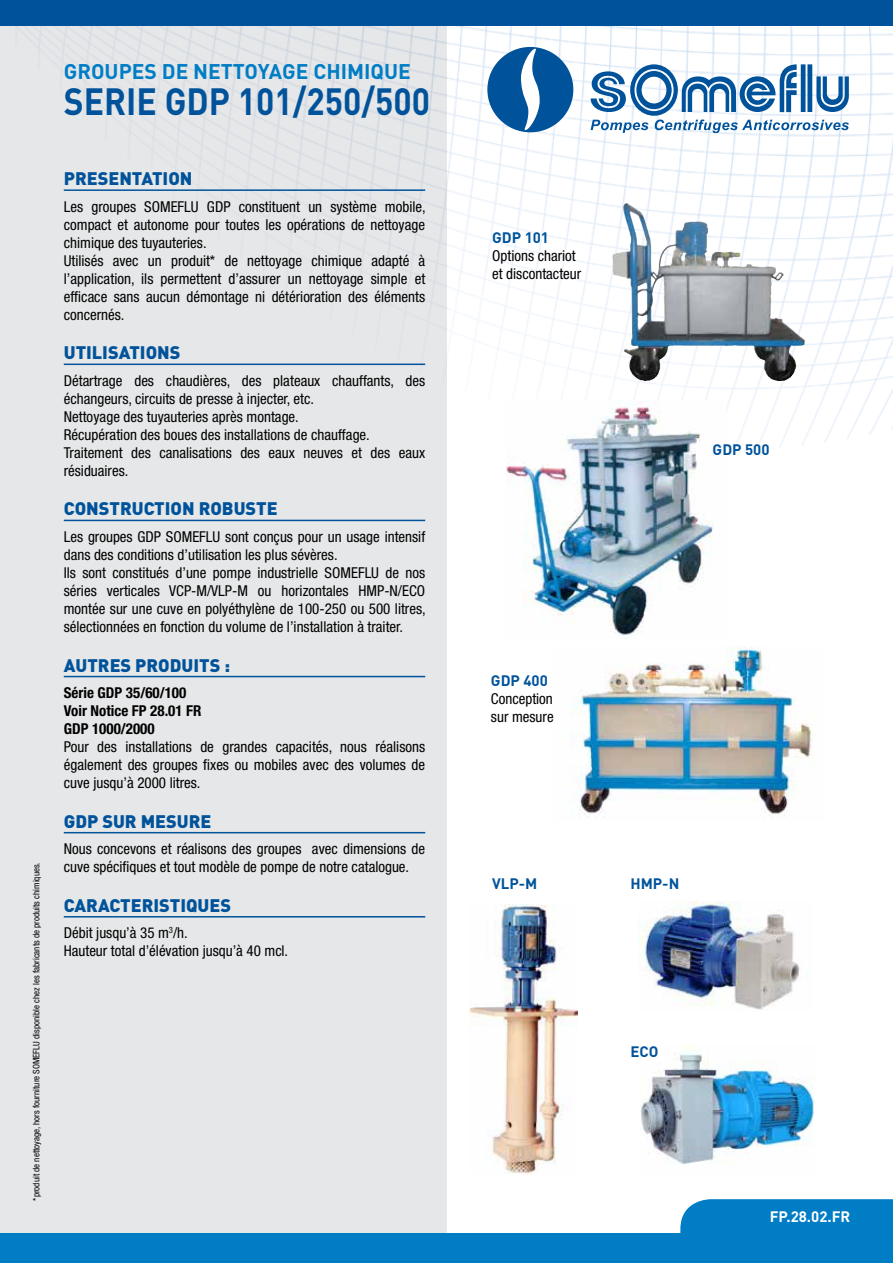
<style>
.page{position:relative;width:893px;height:1263px;background:#fff}
.page>*{position:absolute;margin:0;border:0;box-sizing:border-box;transform-origin:0 0}
.t1{font:700 37.5px "DIN";color:#00539b;scale:.9 1}
.t2{font:700 21px "DIN";color:#007dc5}
.t3{font:900 18px "DIN";color:#00539b}
.t4{font:condensed 15px/18px "Helvetica Neue";color:#000}
.t5{font:700 condensed 15px/18px "Helvetica Neue";color:#000}
.t6{font:700 15px "DIN";color:#00539b}
.t7{font:700 15px "DIN";color:#fff}
.t8{font:condensed 9px "Helvetica Neue";color:#000}
</style>
<div class="page">
<div style="left:0;top:0;width:446px;height:1263px;background:#e6e7e8"></div>
<img style="left:469px;top:904px;width:108px;height:270px">
<img style="left:638px;top:902px;width:162px;height:108px">
<img style="left:641px;top:1045px;width:174px;height:119px">
<img style="left:16px;top:26px;width:877px;height:449px">
<div style="left:487px;top:47px;width:86px;height:85px;background:#00539b;border-radius:50%"></div>
<svg style="left:521px;top:49px;width:19px;height:81px"></svg>
<svg style="left:591px;top:64px;width:258px;height:69px"></svg>
<div style="left:680px;top:1199px;width:213px;height:34px;background:#007dc5"></div>
<div style="left:0;top:1233px;width:893px;height:30px;background:#007dc5"></div>
<img style="left:612px;top:204px;width:164px;height:177px">
<img style="left:506px;top:400px;width:219px;height:239px">
<img style="left:571px;top:646px;width:242px;height:172px">
<hr style="left:64px;top:189px;width:361px;height:2px;background:#00539b">
<hr style="left:64px;top:364px;width:361px;height:1px;background:#00539b">
<hr style="left:64px;top:520px;width:361px;height:1px;background:#00539b">
<hr style="left:64px;top:676px;width:361px;height:1px;background:#00539b">
<hr style="left:64px;top:832px;width:361px;height:1px;background:#00539b">
<hr style="left:64px;top:916px;width:361px;height:1px;background:#00539b">
<div style="left:0;top:0;width:893px;height:26px;background:#00539b"></div>
<p class="t8" style="left:31px;top:1200px;width:340px;rotate:-90deg">*produit de nettoyage, hors fourniture SOMEFLU disponible chez les fabricants de produits chimiques.</p>
<h2 class="t2" style="left:64px;top:57px;width:349px">GROUPES DE NETTOYAGE CHIMIQUE</h2>
<h1 class="t1" style="left:64px;top:77px;width:408px">SERIE GDP 101/250/500</h1>
<p class="t3" style="left:64px;top:167px;width:130px">PRESENTATION</p>
<p class="t4" style="left:64px;top:197px;width:363px">Les groupes SOMEFLU GDP constituent un système mobile, compact et autonome pour toutes les opérations de nettoyage chimique des tuyauteries.<br>Utilisés avec un produit* de nettoyage chimique adapté à l’application, ils permettent d’assurer un nettoyage simple et efficace sans aucun démontage ni détérioration des éléments concernés.</p>
<p class="t3" style="left:64px;top:341px;width:118px">UTILISATIONS</p>
<p class="t4" style="left:64px;top:371px;width:363px">Détartrage des chaudières, des plateaux chauffants, des échangeurs, circuits de presse à injecter, etc.<br>Nettoyage des tuyauteries après montage.<br>Récupération des boues des installations de chauffage.<br>Traitement des canalisations des eaux neuves et des eaux résiduaires.</p>
<p class="t3" style="left:64px;top:497px;width:215px">CONSTRUCTION ROBUSTE</p>
<p class="t4" style="left:64px;top:527px;width:363px">Les groupes GDP SOMEFLU sont conçus pour un usage intensif dans des conditions d’utilisation les plus sévères.<br>Ils sont constitués d’une pompe industrielle SOMEFLU de nos séries verticales VCP-M/VLP-M ou horizontales HMP-N/ECO montée sur une cuve en polyéthylène de 100-250 ou 500 litres, sélectionnées en fonction du volume de l’installation à traiter.</p>
<p class="t3" style="left:64px;top:653px;width:168px">AUTRES PRODUITS :</p>
<p class="t5" style="left:64px;top:683px;width:139px">Série GDP 35/60/100<br>Voir Notice FP 28.01 FR<br>GDP 1000/2000</p>
<p class="t4" style="left:64px;top:738px;width:363px;text-align:justify">Pour des installations de grandes capacités, nous réalisons également des groupes fixes ou mobiles avec des volumes de cuve jusqu’à 2000 litres.</p>
<p class="t3" style="left:64px;top:809px;width:149px">GDP SUR MESURE</p>
<p class="t4" style="left:64px;top:840px;width:363px">Nous concevons et réalisons des groupes avec dimensions de cuve spécifiques et tout modèle de pompe de notre catalogue.</p>
<p class="t3" style="left:64px;top:893px;width:169px">CARACTERISTIQUES</p>
<p class="t4" style="left:64px;top:924px;width:226px">Débit jusqu’à 35 m<sup>3</sup>/h.<br>Hauteur total d’élévation jusqu’à 40 mcl.</p>
<p class="t6" style="left:492px;top:228px;width:58px">GDP 101</p>
<p class="t4" style="left:492px;top:247px;width:91px">Options chariot et discontacteur</p>
<p class="t6" style="left:713px;top:439px;width:58px">GDP 500</p>
<p class="t6" style="left:491px;top:671px;width:58px">GDP 400</p>
<p class="t4" style="left:491px;top:690px;width:64px">Conception sur mesure</p>
<p class="t6" style="left:492px;top:873px;width:47px">VLP-M</p>
<p class="t6" style="left:630px;top:873px;width:50px">HMP-N</p>
<p class="t6" style="left:630px;top:1041px;width:30px">ECO</p>
<p class="t7" style="left:770px;top:1207px;width:82px">FP.28.02.FR</p>
</div>
